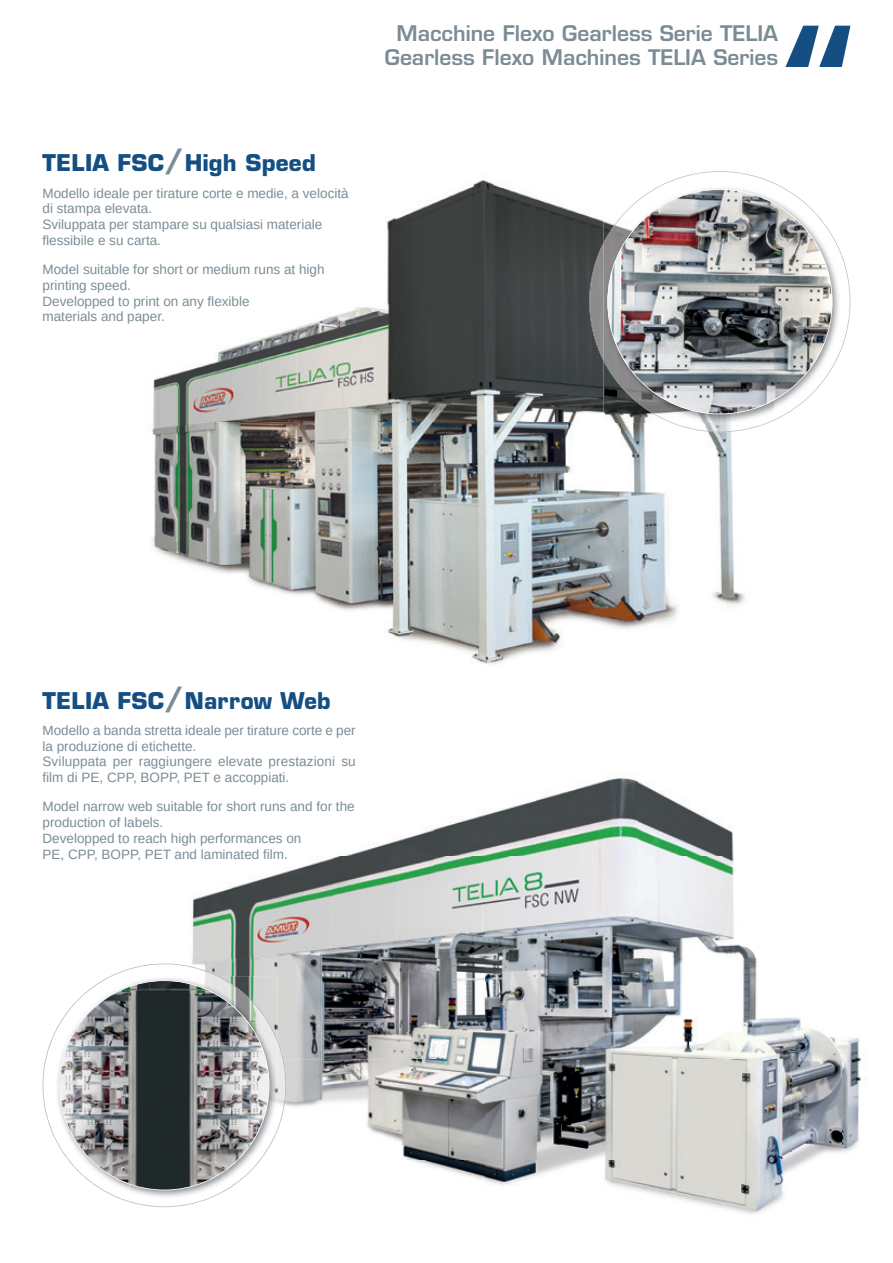
<style>
.page{position:relative;width:893px;height:1263px;background:#fff}
.page>*{position:absolute;margin:0;border:0;box-sizing:border-box;transform-origin:0 0}
.t1{font:700 22.5px "Eurostile LT Std";letter-spacing:.01em;color:#144e82}
.t2{font:600 21px/24px "Eurostile LT Std";color:#7b8c95;text-align:center}
.t3{font:13.5px/15.8px "Liberation Sans";color:#7b8c95}
.s1{font-size:30px;color:#7b8c95}
</style>
<div class="page">
<img style="left:192px;top:777px;width:564px;height:181px">
<img style="left:842px;top:1038px;width:20px;height:116px">
<img style="left:192px;top:958px;width:192px;height:51px">
<img style="left:384px;top:958px;width:407px;height:101px">
<img style="left:791px;top:1017px;width:51px;height:154px">
<img style="left:278px;top:1009px;width:106px;height:50px">
<img style="left:286px;top:1059px;width:505px;height:155px">
<img style="left:153px;top:180px;width:451px;height:242px">
<img style="left:152px;top:422px;width:593px;height:243px">
<svg style="left:785px;top:26px;width:65px;height:41px"></svg>
<img style="left:132px;top:963px;width:87px;height:5px">
<img style="left:278px;top:1040px;width:8px;height:89px">
<img style="left:130px;top:1202px;width:69px;height:5px">
<img style="left:269px;top:976px;width:9px;height:149px">
<img style="left:269px;top:1020px;width:9px;height:23px">
<img style="left:269px;top:1128px;width:9px;height:20px">
<svg style="left:43px;top:968px;width:226px;height:234px"></svg>
<svg style="left:699px;top:171px;width:79px;height:14px"></svg>
<img style="left:589px;top:173px;width:185px;height:188px">
<svg style="left:841px;top:253px;width:9px;height:97px"></svg>
<img style="left:672px;top:423px;width:96px;height:9px">
<img style="left:777px;top:185px;width:62px;height:157px">
<img style="left:778px;top:185px;width:63px;height:70px">
<img style="left:604px;top:185px;width:58px;height:59px">
<img style="left:774px;top:349px;width:67px;height:72px">
<img style="left:604px;top:359px;width:170px;height:64px">
<img style="left:607px;top:189px;width:225px;height:225px">
<h1 class="t1" style="left:43px;top:149px;width:275px">TELIA FSC<span class="s1">/</span>High Speed</h1>
<p class="t3" style="left:43px;top:185px;width:308px">Modello ideale per tirature corte e medie, a velocità di stampa elevata.<br>Sviluppata per stampare su qualsiasi materiale flessibile e su carta.</p>
<p class="t3" style="left:43px;top:262px;width:284px">Model suitable for short or medium runs at high printing speed.<br>Developped to print on any flexible<br>materials and paper.</p>
<h2 class="t2" style="left:385px;top:22px;width:395px">Macchine Flexo Gearless Serie TELIA<br>Gearless Flexo Machines TELIA Series</h2>
<h1 class="t1" style="left:43px;top:686px;width:289px">TELIA FSC<span class="s1">/</span>Narrow Web</h1>
<p class="t3" style="left:43px;top:722px;width:315px">Modello a banda stretta ideale per tirature corte e per la produzione di etichette.<br>Sviluppata per raggiungere elevate prestazioni su film di PE, CPP, BOPP, PET e accoppiati.</p>
<p class="t3" style="left:43px;top:799px;width:314px">Model narrow web suitable for short runs and for the production of labels.<br>Developped to reach high performances on<br>PE, CPP, BOPP, PET and laminated film.</p>
</div>
